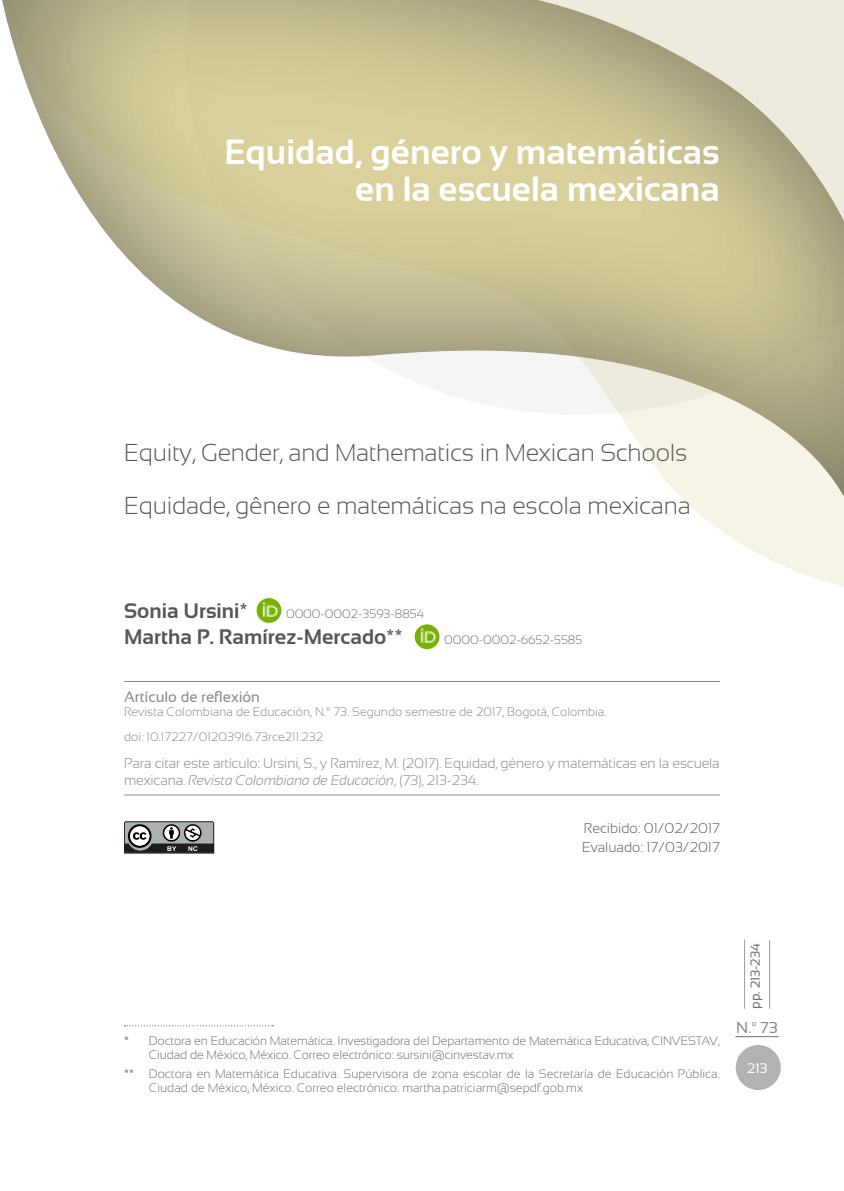
<style>
.page{position:relative;width:844px;height:1191px;background:#fff}
.page>*{position:absolute;margin:0;border:0;box-sizing:border-box;transform-origin:0 0}
.t1{font:700 35px/36.8px "Sansation";color:#fff;text-align:right}
.t2{font:300 24.5px/52.9px "Sansation";letter-spacing:-.01em;color:#575756}
.t3{font:700 21px "Sansation";color:#575756}
.t4{font:15.75px "Sansation";color:#878787}
.t5{font:14.88px "Sansation";color:#878787}
.t6{font:300 14px/16.8px "Sansation";letter-spacing:-.01em;color:#878787}
.t7{font:300 14px/19.2px "Sansation";color:#575756}
.t8{font:14px "Sansation";color:#fff}
.t9{font:13.12px "Sansation";letter-spacing:-.01em;color:#706f6f}
.t10{font:300 12.25px/14px "Sansation";color:#706f6f}
.t11{font:300 12.25px/24.7px "Sansation";color:#878787}
.s1{font-style:italic}
</style>
<div class="page">
<hr style="left:735px;top:1036px;width:43px;height:1px;background:#706f6f">
<div style="left:735px;top:1045px;width:45px;height:45px;background:#b3b2b2;border-radius:50%"></div>
<svg style="left:747px;top:547px;width:96px;height:39px;fill:#f6f4e6"></svg>
<div style="left:0;top:0;width:843px;height:547px;background:#000;opacity:.75"></div>
<hr style="left:124px;top:681px;width:595px;height:1px;background:#878787">
<hr style="left:124px;top:794px;width:595px;height:1px;background:#878787">
<img style="left:256px;top:598px;width:25px;height:25px;border-radius:12px">
<img style="left:414px;top:624px;width:25px;height:25px;border-radius:12px">
<svg style="left:124px;top:1025px;width:149px;height:1px"></svg>
<svg style="left:124px;top:821px;width:90px;height:32px;background:#797c79"></svg>
<hr style="left:744px;top:939px;width:1px;height:69px;background:#9d9d9c">
<hr style="left:769px;top:939px;width:1px;height:69px;background:#9d9d9c">
<h1 class="t1" style="left:224px;top:134px;width:496px">Equidad, género y matemáticas en la escuela mexicana</h1>
<h2 class="t2" style="left:124px;top:426px;width:568px">Equity, Gender, and Mathematics in Mexican Schools<br>Equidade, gênero e matemáticas na escola mexicana</h2>
<h3 class="t3" style="left:124px;top:599px;width:129px">Sonia Ursini*<sup>1</sup></h3>
<p class="t10" style="left:286px;top:606px;width:139px">0000-0002-3593-8854</p>
<h3 class="t3" style="left:124px;top:625px;width:287px">Martha P. Ramírez-Mercado**<sup>2</sup></h3>
<p class="t10" style="left:444px;top:633px;width:140px">0000-0002-6652-5585</p>
<p class="t5" style="left:124px;top:688px;width:137px">Artículo de reflexión</p>
<p class="t11" style="left:124px;top:700px;width:484px">Revista Colombiana de Educación, N.º 73. Segundo semestre de 2017, Bogotá, Colombia. doi: 10.17227/01203916.73rce211.232</p>
<p class="t6" style="left:124px;top:754px;width:597px">Para citar este artículo: Ursini, S., y Ramírez, M. (2017). Equidad, género y matemáticas en la escuela mexicana. <span class="s1">Revista Colombiana de Educación</span>, (73), 213-234.</p>
<p class="t7" style="left:582px;top:818px;width:139px">Recibido: 01/02/2017<br>Evaluado: 17/03/2017</p>
<p class="t10" style="left:149px;top:1033px;width:572px;text-indent:-25px">* Doctora en Educación Matemática. Investigadora del Departamento de Matemática Educativa, CINVESTAV,<br>Ciudad de México, México. Correo electrónico: sursini@cinvestav.mx</p>
<p class="t10" style="left:149px;top:1066px;width:572px;text-indent:-25px">** Doctora en Matemática Educativa. Supervisora de zona escolar de la Secretaría de Educación Pública.<br>Ciudad de México, México. Correo electrónico: martha.patriciarm@sepdf.gob.mx</p>
<p class="t9" style="left:747px;top:1008px;width:67px;rotate:-90deg">pp. 213-234</p>
<p class="t4" style="left:736px;top:1018px;width:43px">N.º 73</p>
<p class="t8" style="left:747px;top:1060px;width:22px">213</p>
</div>
